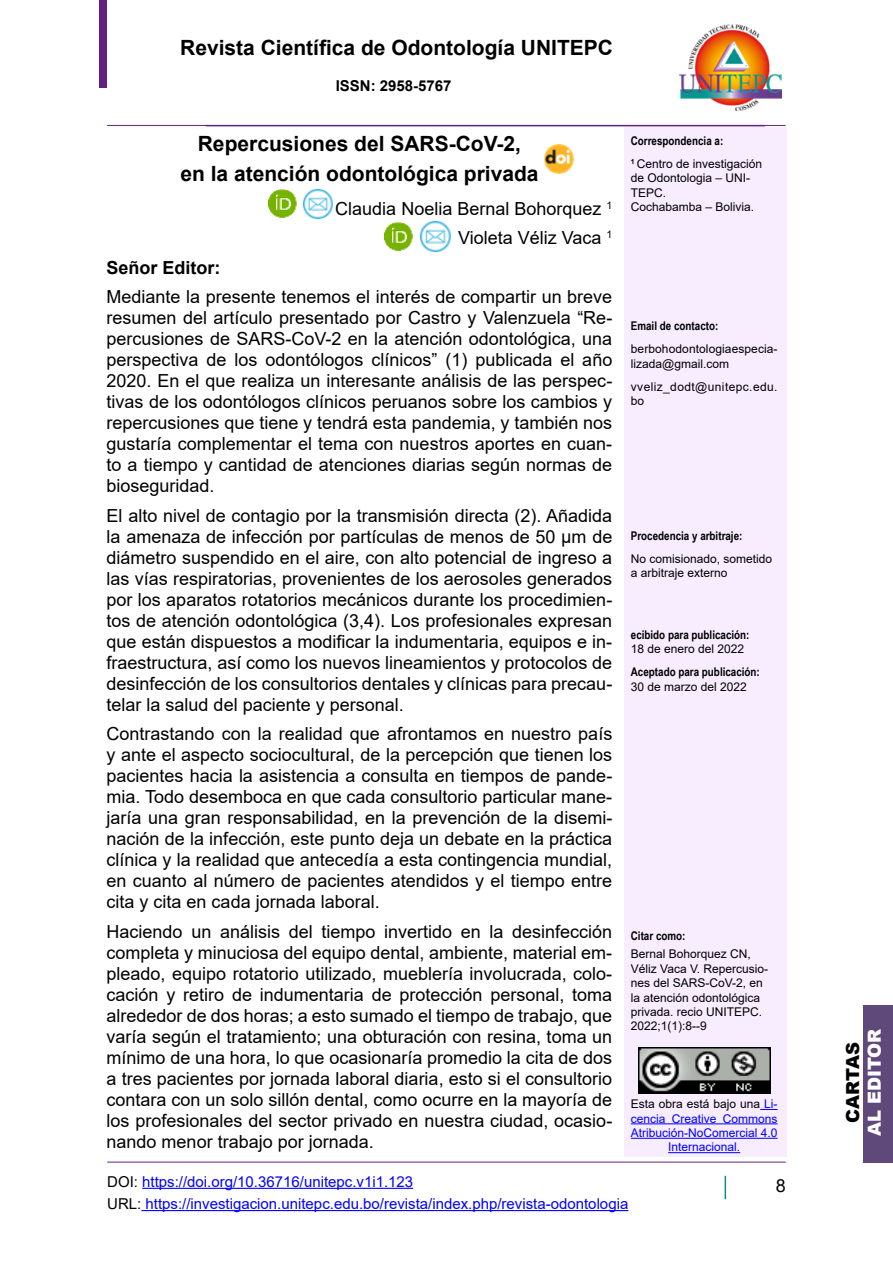
<style>
.page{position:relative;width:893px;height:1263px;background:#fff}
.page>*{position:absolute;margin:0;border:0;box-sizing:border-box;transform-origin:0 0}
.t1{font:700 21px/29.5px "Arial";color:#000;text-align:center}
.t2{font:18px/21px "Arial";color:#000;text-align:justify}
.t3{font:700 18px "Arial";color:#000}
.t4{font:900 18px "Arial";color:#fff}
.t5{font:900 18px "Arial";color:#000}
.t6{font:15px/22.2px "Arial";color:#00f}
.t7{font:700 15px "Arial";color:#000}
.t8{font:12px/14.4px "Arial";color:#000}
.t9{font:700 12px "Arial Narrow";color:#000}
.t10{font:12px/14.4px "Arial";color:#00f;text-align:center}
.t11{font:12px/14.4px "Arial";letter-spacing:.035em;color:#000}
.s1{color:#000}
</style>
<div class="page">
<div style="left:863px;top:1005px;width:30px;height:157px;background:#5f497a"></div>
<div style="left:100px;top:0;width:7px;height:88px;background:#622181"></div>
<img style="left:680px;top:25px;width:101px;height:86px">
<hr style="left:107px;top:125px;width:679px;height:1px;background:#5f247f">
<hr style="left:107px;top:1162px;width:679px;height:1px;background:#5f247f">
<hr style="left:142px;top:1188px;width:271px;height:1px;background:#00f">
<hr style="left:141px;top:1210px;width:487px;height:1px;background:#00f">
<svg style="left:725px;top:1176px;width:1px;height:23px"></svg>
<div style="left:624px;top:128px;width:163px;height:1029px;background:#f8ecff"></div>
<svg style="left:760px;top:1109px;width:18px;height:1px"></svg>
<hr style="left:631px;top:1123px;width:147px;height:1px;background:#00f">
<hr style="left:631px;top:1138px;width:147px;height:1px;background:#00f">
<hr style="left:668px;top:1152px;width:72px;height:1px;background:#00f">
<img style="left:638px;top:1047px;width:132px;height:47px">
<img style="left:303px;top:189px;width:30px;height:29px">
<img style="left:268px;top:189px;width:29px;height:29px">
<img style="left:421px;top:222px;width:30px;height:29px">
<img style="left:385px;top:223px;width:28px;height:28px">
<img style="left:544px;top:145px;width:30px;height:29px">
<p class="t1" style="left:180px;top:33px;width:434px">Revista Científica de Odontología UNITEPC</p>
<p class="t7" style="left:336px;top:75px;width:117px">ISSN: 2958-5767</p>
<p class="t1" style="left:180px;top:129px;width:360px">Repercusiones del SARS-CoV-2,<br>en la atención odontológica privada</p>
<p class="t2" style="left:335px;top:193px;width:279px;line-height:29.5px;text-align:right">Claudia Noelia Bernal Bohorquez <sup>1<br></sup>Violeta Véliz Vaca <sup>1</sup></p>
<p class="t3" style="left:107px;top:255px;width:116px">Señor Editor:</p>
<p class="t2" style="left:107px;top:286px;width:507px">Mediante la presente tenemos el interés de compartir un breve resumen del artículo presentado por Castro y Valenzuela “Re&shy;percusiones de SARS-CoV-2 en la atención odontológica, una perspectiva de los odontólogos clínicos” (1) publicada el año 2020. En el que realiza un interesante análisis de las perspec&shy;tivas de los odontólogos clínicos peruanos sobre los cambios y repercusiones que tiene y tendrá esta pandemia, y también nos gustaría complementar el tema con nuestros aportes en cuan&shy;to a tiempo y cantidad de atenciones diarias según normas de bioseguridad.</p>
<p class="t2" style="left:107px;top:505px;width:507px">El alto nivel de contagio por la transmisión directa (2). Añadida la amenaza de infección por partículas de menos de 50 µm de diámetro suspendido en el aire, con alto potencial de ingreso a las vías respiratorias, provenientes de los aerosoles generados por los aparatos rotatorios mecánicos durante los procedimien&shy;tos de atención odontológica (3,4). Los profesionales expresan que están dispuestos a modificar la indumentaria, equipos e in&shy;fraestructura, así como los nuevos lineamientos y protocolos de desinfección de los consultorios dentales y clínicas para precau&shy;telar la salud del paciente y personal.</p>
<p class="t2" style="left:107px;top:723px;width:507px">Contrastando con la realidad que afrontamos en nuestro país y ante el aspecto sociocultural, de la percepción que tienen los pacientes hacia la asistencia a consulta en tiempos de pande&shy;mia. Todo desemboca en que cada consultorio particular mane&shy;jaría una gran responsabilidad, en la prevención de la disemi&shy;nación de la infección, este punto deja un debate en la práctica clínica y la realidad que antecedía a esta contingencia mundial, en cuanto al número de pacientes atendidos y el tiempo entre cita y cita en cada jornada laboral.</p>
<p class="t2" style="left:107px;top:921px;width:507px">Haciendo un análisis del tiempo invertido en la desinfección completa y minuciosa del equipo dental, ambiente, material em&shy;pleado, equipo rotatorio utilizado, mueblería involucrada, colo&shy;cación y retiro de indumentaria de protección personal, toma alrededor de dos horas; a esto sumado el tiempo de trabajo, que varía según el tratamiento; una obturación con resina, toma un mínimo de una hora, lo que ocasionaría promedio la cita de dos a tres pacientes por jornada laboral diaria, esto si el consultorio contara con un solo sillón dental, como ocurre en la mayoría de los profesionales del sector privado en nuestra ciudad, ocasio&shy;nando menor trabajo por jornada.</p>
<p class="t9" style="left:631px;top:131px;width:94px">Correspondencia a:</p>
<p class="t8" style="left:631px;top:156px;width:133px"><sup>1</sup> Centro de investigación de Odontologia – UNI-<br>TEPC.<br>Cochabamba – Bolivia.</p>
<p class="t9" style="left:631px;top:317px;width:89px">Email de contacto:</p>
<p class="t8" style="left:631px;top:342px;width:148px">berbohodontologiaespecia&shy;lizada@gmail.com</p>
<p class="t11" style="left:631px;top:379px;width:148px">vveliz_dodt@unitepc.edu. bo</p>
<p class="t9" style="left:631px;top:526px;width:113px">Procedencia y arbitraje:</p>
<p class="t8" style="left:631px;top:551px;width:143px">No comisionado, sometido a arbitraje externo</p>
<p class="t9" style="left:631px;top:626px;width:120px">ecibido para publicación:</p>
<p class="t8" style="left:631px;top:642px;width:115px">18 de enero del 2022</p>
<p class="t9" style="left:631px;top:663px;width:131px">Aceptado para publicación:</p>
<p class="t8" style="left:631px;top:679px;width:118px">30 de marzo del 2022</p>
<p class="t9" style="left:631px;top:926px;width:56px">Citar como:</p>
<p class="t8" style="left:631px;top:947px;width:139px">Bernal Bohorquez CN,<br>Véliz Vaca V. Repercusio&shy;nes del SARS-CoV-2, en la atención odontológica privada. recio UNITEPC.<br>2022;1(1):8--9</p>
<p class="t10" style="left:631px;top:1097px;width:148px"><span class="s1">Esta obra está bajo una</span> Li&shy;cencia Creative Commons<br>Atribución-NoComercial 4.0<br>Internacional.</p>
<p class="t6" style="left:107px;top:1170px;width:523px"><span class="s1">DOI:</span> https://doi.org/10.36716/unitepc.v1i1.123<br><span class="s1">URL:</span> https://investigacion.unitepc.edu.bo/revista/index.php/revista-odontologia</p>
<p class="t2" style="left:776px;top:1175px;width:12px">8</p>
<p class="t5" style="left:840px;top:1123px;width:82px;rotate:-90deg">CARTAS</p>
<p class="t4" style="left:861px;top:1136px;width:109px;rotate:-90deg">AL EDITOR</p>
</div>
